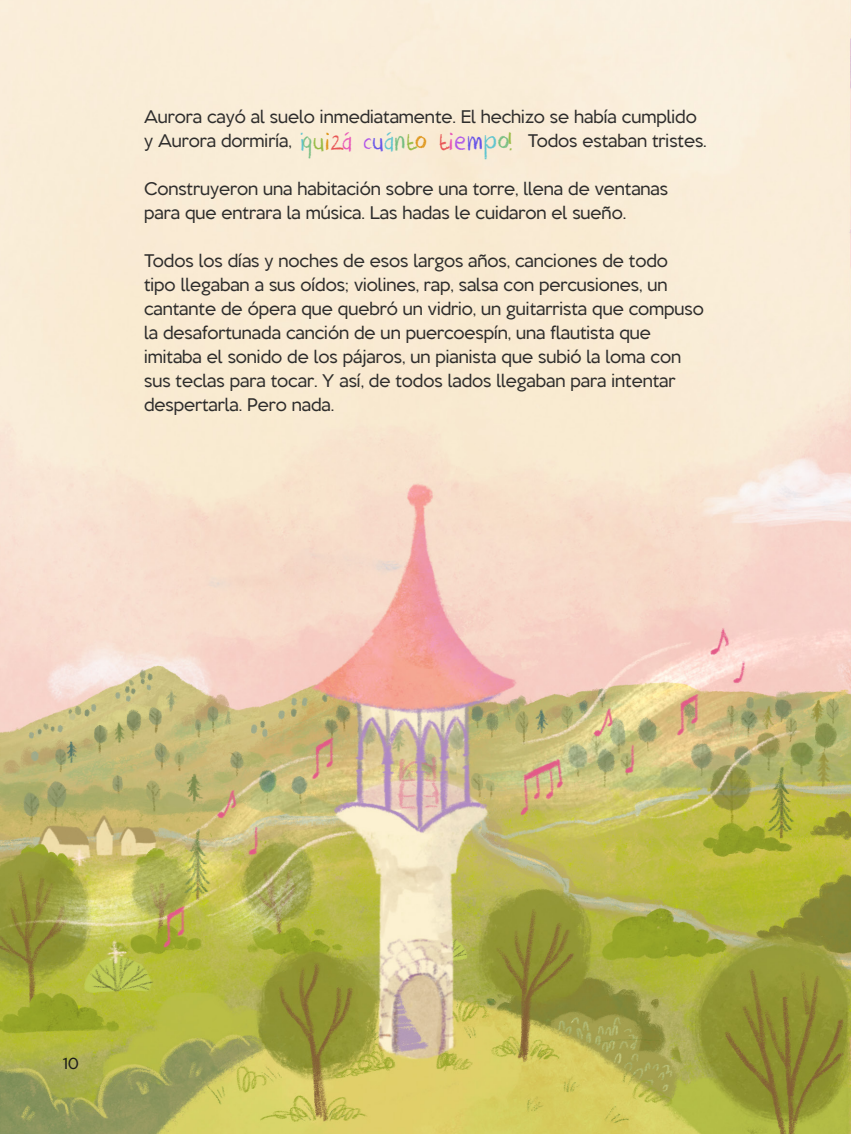
<style>
.page{position:relative;width:851px;height:1134px;background:#fff}
.page>*{position:absolute;margin:0;border:0;box-sizing:border-box;transform-origin:0 0}
.ONOMATOPEYAS{font:28px "DK Crayon Crumble";letter-spacing:.02em;color:#5dc4cf}
.CUERPO_DE_TEXTO_2{font:16px/24px "Keep Calm";color:#2e2d2c}
.t1{font:14px "Keep Calm";color:#1d1d1b}
.s1{color:#74bd80}
.s2{color:#96ba43}
.s3{color:#de9518}
.s4{color:#e85454}
.s5{color:#e854b7}
.s6{color:#af54e8}
.s7{color:#6754e8}
</style>
<div class="page">
<img style="left:0;top:0;width:850px;height:1134px">
<p class="CUERPO_DE_TEXTO_2" style="left:144px;top:103px;width:554px">Aurora cayó al suelo inmediatamente. El hechizo se había cumplido y Aurora dormiría,</p>
<p class="ONOMATOPEYAS" style="left:300px;top:125px;width:214px">¡<span class="s1">q</span><span class="s2">u</span><span class="s3">i</span><span class="s4">z</span><span class="s5">á</span> <span class="s6">c</span><span class="s7">u</span>á<span class="s1">n</span><span class="s2">t</span><span class="s3">o</span> <span class="s4">t</span><span class="s5">i</span><span class="s6">e</span><span class="s7">m</span>p<span class="s1">o</span><span class="s2">!</span></p>
<p class="CUERPO_DE_TEXTO_2" style="left:527px;top:127px;width:180px">Todos estaban tristes.</p>
<p class="CUERPO_DE_TEXTO_2" style="left:144px;top:175px;width:525px">Construyeron una habitación sobre una torre, llena de ventanas para que entrara la música. Las hadas le cuidaron el sueño.</p>
<p class="CUERPO_DE_TEXTO_2" style="left:144px;top:247px;width:561px">Todos los días y noches de esos largos años, canciones de todo<br>tipo llegaban a sus oídos; violines, rap, salsa con percusiones, un cantante de ópera que quebró un vidrio, un guitarrista que compuso la desafortunada canción de un puercoespín, una flautista que imitaba el sonido de los pájaros, un pianista que subió la loma con sus teclas para tocar. Y así, de todos lados llegaban para intentar despertarla. Pero nada.</p>
<p class="t1" style="left:63px;top:1051px;width:18px">10</p>
</div>
